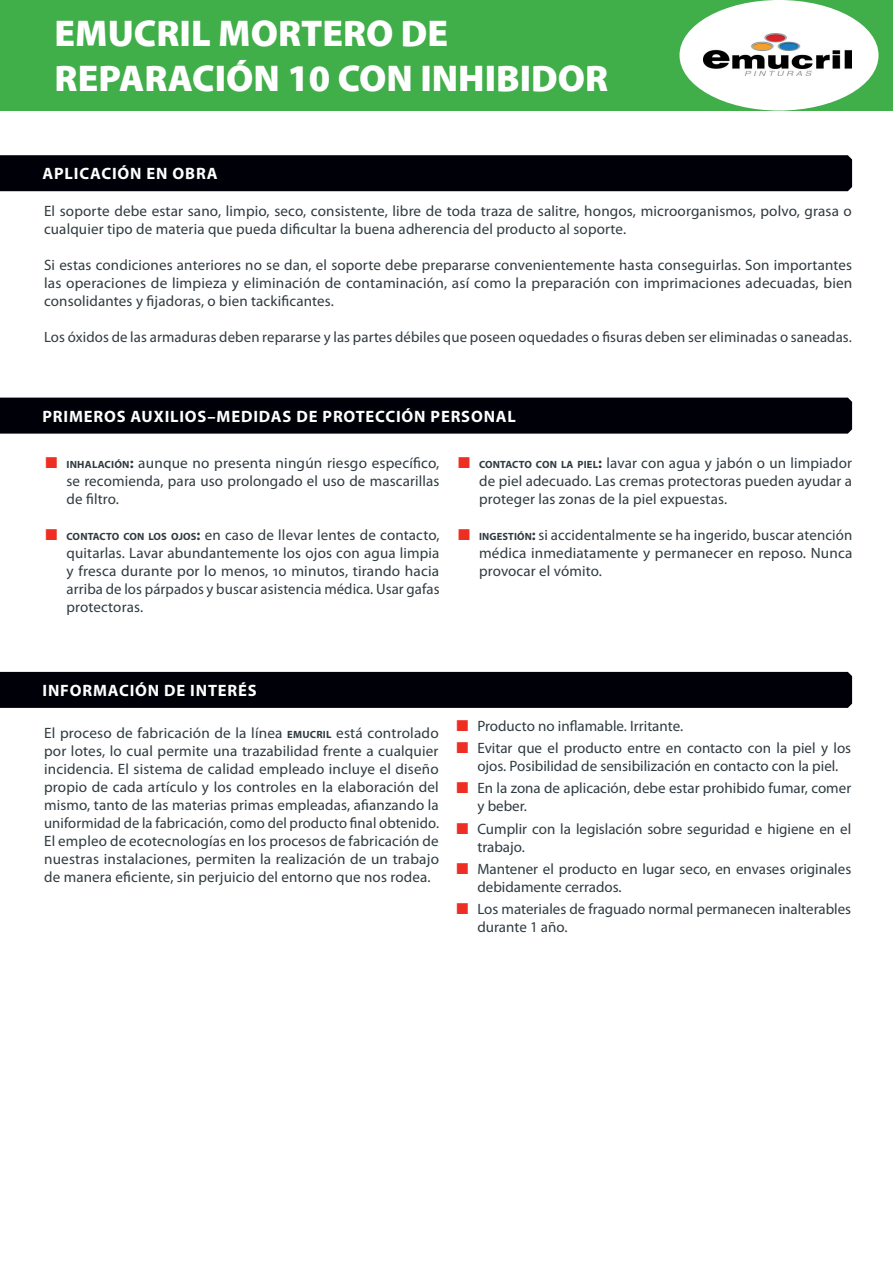
<style>
.page{position:relative;width:893px;height:1263px;background:#fff}
.page>*{position:absolute;margin:0;border:0;box-sizing:border-box;transform-origin:0 0}
.t1{font:900 37.5px/45px "Myriad Pro";color:#fff}
.t2{font:700 16.5px "Myriad Pro";letter-spacing:.05em;color:#fff}
.t3{font:15px/18px "Myriad Pro";letter-spacing:.01em;color:#2f3b41;text-align:justify}
.s1{font-weight:700;font-size:10.5px}
.s2{font-weight:700}
</style>
<div class="page">
<div style="left:0;top:0;width:893px;height:111px;background:#40ae49"></div>
<div style="left:679px;top:0;width:199px;height:111px;background:#fff;border-radius:50%"></div>
<img style="left:703px;top:33px;width:149px;height:42px">
<div style="left:0;top:672px;width:852px;height:36px;background:#000008"></div>
<div style="left:0;top:398px;width:852px;height:36px;background:#000008"></div>
<div style="left:0;top:155px;width:852px;height:36px;background:#000008"></div>
<h1 class="t1" style="left:55px;top:11px;width:555px">EMUCRIL MORTERO DE<br>REPARACIÓN 10 CON INHIBIDOR</h1>
<p class="t2" style="left:43px;top:163px;width:177px">APLICACIÓN EN OBRA</p>
<p class="t3" style="left:44px;top:202px;width:809px">El soporte debe estar sano, limpio, seco, consistente, libre de toda traza de salitre, hongos, microorganismos, polvo, grasa o cualquier tipo de materia que pueda dificultar la buena adherencia del producto al soporte.</p>
<p class="t3" style="left:44px;top:256px;width:810px">Si estas condiciones anteriores no se dan, el soporte debe prepararse convenientemente hasta conseguirlas. Son importantes las operaciones de limpieza y eliminación de contaminación, así como la preparación con imprimaciones adecuadas, bien consolidantes y fijadoras, o bien tackificantes.</p>
<p class="t3" style="left:44px;top:328px;width:809px">Los óxidos de las armaduras deben repararse y las partes débiles que poseen oquedades o fisuras deben ser eliminadas o saneadas.</p>
<p class="t2" style="left:43px;top:405px;width:475px">PRIMEROS AUXILIOS–MEDIDAS DE PROTECCIÓN PERSONAL</p>
<p class="t3" style="left:67px;top:454px;width:374px"><span class="s1">INHALACIÓN</span><span class="s2">:</span> aunque no presenta ningún riesgo específico, se recomienda, para uso prolongado el uso de mascarillas de filtro.</p>
<p class="t3" style="left:67px;top:526px;width:375px"><span class="s1">CONTACTO CON LOS OJOS</span> <span class="s2">:</span> en caso de llevar lentes de contacto, quitarlas. Lavar abundantemente los ojos con agua limpia y fresca durante por lo menos, 10 minutos, tirando hacia arriba de los párpados y buscar asistencia médica. Usar gafas protectoras.</p>
<p class="t3" style="left:479px;top:454px;width:374px"><span class="s1">CONTACTO CON LA PIEL</span><span class="s2">:</span> lavar con agua y jabón o un limpiador de piel adecuado. Las cremas protectoras pueden ayudar a proteger las zonas de la piel expuestas.</p>
<p class="t3" style="left:479px;top:526px;width:375px"><span class="s1">INGESTIÓN</span><span class="s2">:</span> si accidentalmente se ha ingerido, buscar atención médica inmediatamente y permanecer en reposo. Nunca provocar el vómito.</p>
<p class="t2" style="left:43px;top:680px;width:216px">INFORMACIÓN DE INTERÉS</p>
<p class="t3" style="left:44px;top:724px;width:396px">El proceso de fabricación de la línea <span class="s1">EMUCRI L</span> está controlado por lotes, lo cual permite una trazabilidad frente a cualquier incidencia. El sistema de calidad empleado incluye el diseño propio de cada artículo y los controles en la elaboración del mismo, tanto de las materias primas empleadas, afianzando la uniformidad de la fabricación, como del producto final obtenido.<br>El empleo de ecotecnologías en los procesos de fabricación de nuestras instalaciones, permiten la realización de un trabajo de manera eficiente, sin perjuicio del entorno que nos rodea.</p>
<p class="t3" style="left:477px;top:714px;width:375px;line-height:22.2px">Producto no inflamable. Irritante.<br>Evitar que el producto entre en contacto con la piel y los</p>
<p class="t3" style="left:477px;top:755px;width:375px;line-height:22.2px">ojos. Posibilidad de sensibilización en contacto con la piel.<br>En la zona de aplicación, debe estar prohibido fumar, comer</p>
<p class="t3" style="left:477px;top:795px;width:375px;line-height:22.2px">y beber.<br>Cumplir con la legislación sobre seguridad e higiene en el</p>
<p class="t3" style="left:477px;top:835px;width:375px;line-height:22.2px">trabajo.<br>Mantener el producto en lugar seco, en envases originales</p>
<p class="t3" style="left:477px;top:875px;width:375px;line-height:22.2px">debidamente cerrados.<br>Los materiales de fraguado normal permanecen inalterables</p>
<p class="t3" style="left:477px;top:918px;width:92px">durante 1 año.</p>
</div>
